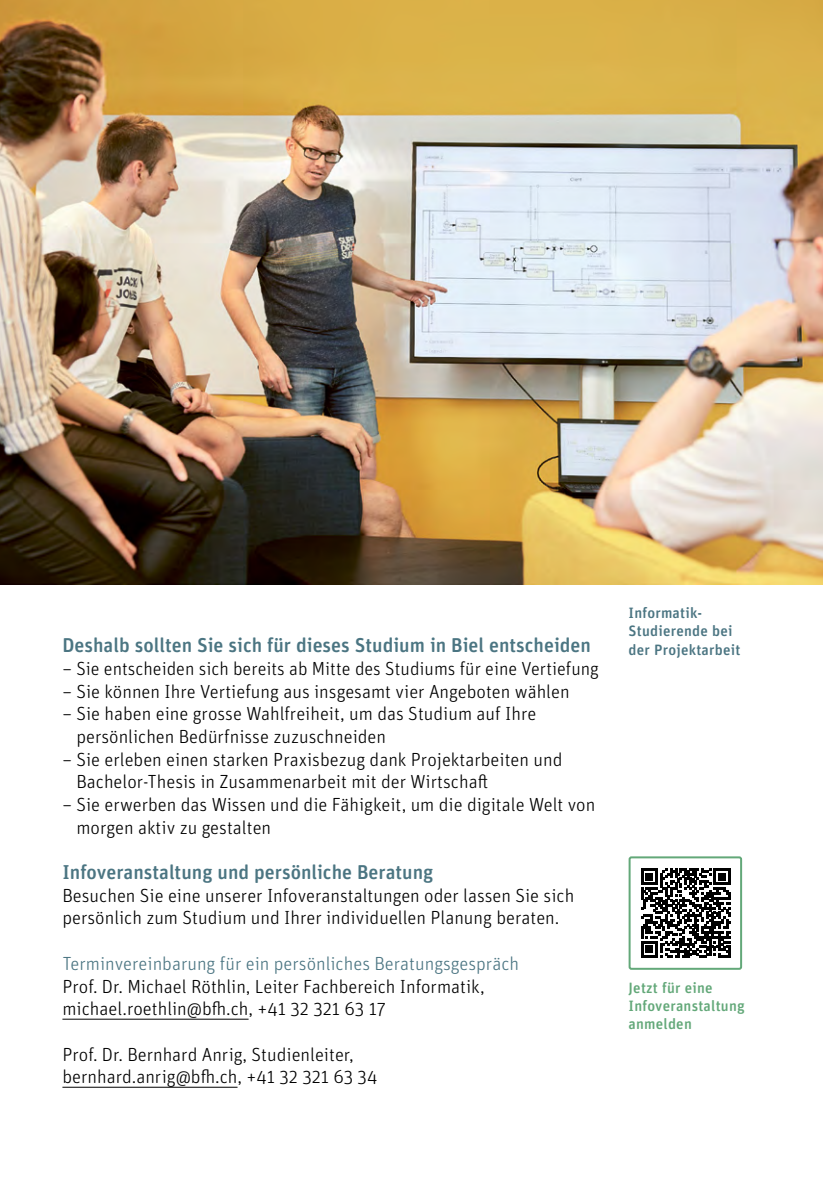
<style>
.page{position:relative;width:823px;height:1191px;background:#fff}
.page>*{position:absolute;margin:0;border:0;box-sizing:border-box;transform-origin:0 0}
.t1{font:500 20px "Unit Rounded Pro";color:#4b7582}
.t2{font:300 19px/22.6px "Unit Rounded Pro";color:#000}
.t3{font:300 19px "Unit Rounded Pro";color:#4b7582}
.t4{font:500 15px/18.2px "Unit Rounded Pro";letter-spacing:.015em;color:#4b7582}
.t5{font:500 15px/18.2px "Unit Rounded Pro";letter-spacing:.015em;color:#63a879}
</style>
<div class="page">
<div style="left:628px;top:856px;width:113px;height:113px;border:2px solid #63a879;border-radius:2px"></div>
<hr style="left:62px;top:1018px;width:186px;height:1px;background:#000">
<hr style="left:62px;top:1086px;width:175px;height:1px;background:#000">
<img style="left:0;top:0;width:822px;height:584px">
<svg style="left:641px;top:868px;width:89px;height:89px"></svg>
<p class="t1" style="left:62px;top:631px;width:530px">Deshalb sollten Sie sich für dieses Studium in Biel entscheiden</p>
<p class="t2" style="left:62px;top:656px;width:537px">– Sie entscheiden sich bereits ab Mitte des Studiums für eine Vertiefung</p>
<p class="t2" style="left:62px;top:679px;width:508px">– Sie können Ihre Vertiefung aus insgesamt vier Angeboten wählen</p>
<p class="t2" style="left:76px;top:702px;width:461px;text-indent:-14px">– Sie haben eine grosse Wahlfreiheit, um das Studium auf Ihre persönlichen Bedürfnisse zuzuschneiden</p>
<p class="t2" style="left:76px;top:747px;width:487px;text-indent:-14px">– Sie erleben einen starken Praxisbezug dank Projektarbeiten und<br>Bachelor-Thesis in Zusammenarbeit mit der Wirtschaft</p>
<p class="t2" style="left:76px;top:792px;width:520px;text-indent:-14px">– Sie erwerben das Wissen und die Fähigkeit, um die digitale Welt von morgen aktiv zu gestalten</p>
<p class="t1" style="left:62px;top:858px;width:372px">Infoveranstaltung und persönliche Beratung</p>
<p class="t2" style="left:62px;top:883px;width:513px">Besuchen Sie eine unserer Infoveranstaltungen oder lassen Sie sich persönlich zum Studium und Ihrer individuellen Planung beraten.</p>
<p class="t3" style="left:62px;top:951px;width:458px">Terminvereinbarung für ein persönliches Beratungsgespräch</p>
<p class="t2" style="left:62px;top:974px;width:423px">Prof. Dr. Michael Röthlin, Leiter Fachbereich Informatik, michael.roethlin@bfh.ch, +41 32 321 63 17</p>
<p class="t2" style="left:62px;top:1042px;width:316px">Prof. Dr. Bernhard Anrig, Studienleiter, bernhard.anrig@bfh.ch, +41 32 321 63 34</p>
<p class="t4" style="left:628px;top:603px;width:113px">Informatik-<br>Studierende bei der Projektarbeit</p>
<p class="t5" style="left:628px;top:977px;width:118px">Jetzt für eine<br>Infoveranstaltung anmelden</p>
</div>
